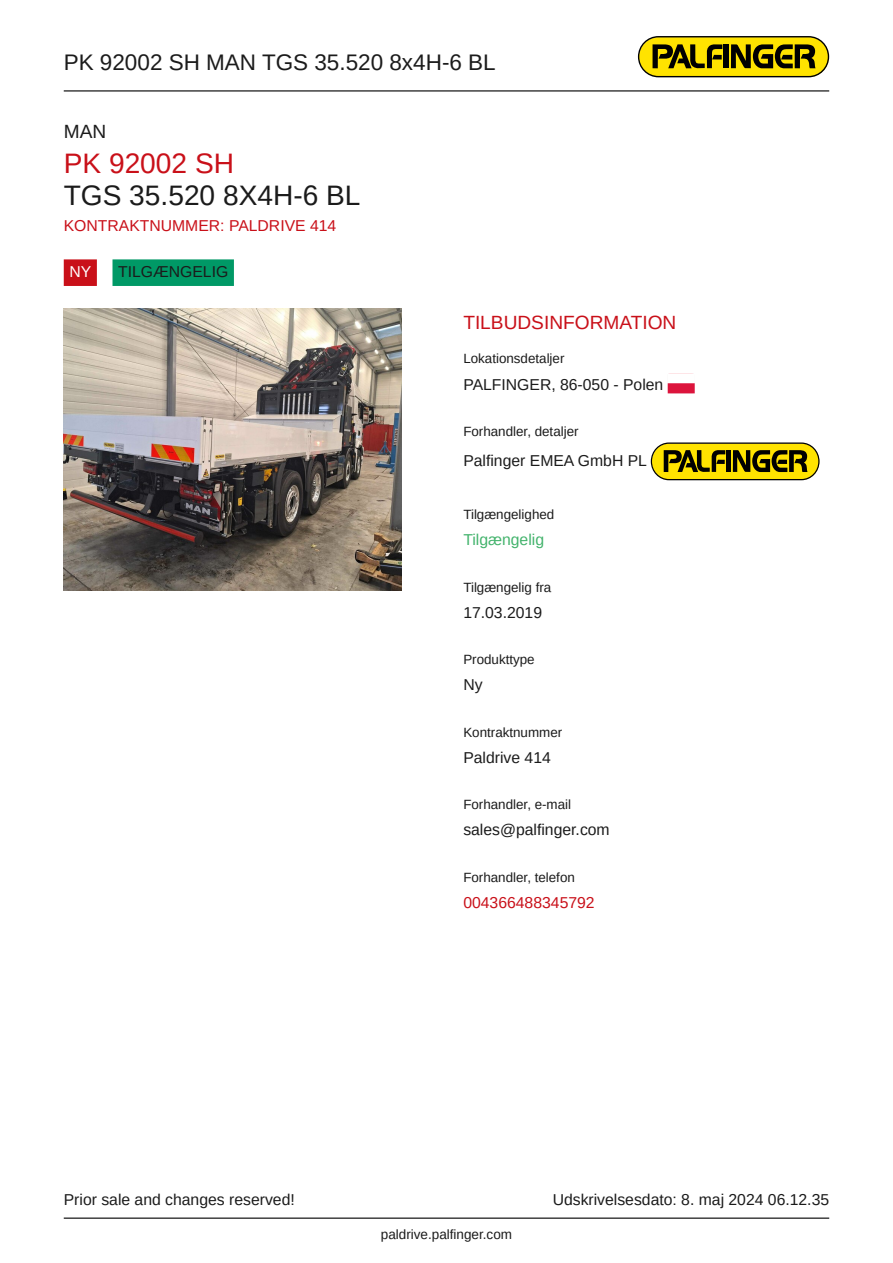
<style>
.page{position:relative;width:893px;height:1263px;background:#fff}
.page>*{position:absolute;margin:0;border:0;box-sizing:border-box;transform-origin:0 0}
.t1{font:28.2px "Arimo";color:#1b1b1b}
.t2{font:28.2px "Arimo";color:#c91019}
.t3{font:22.5px "Arimo";color:#1b1b1b}
.t4{font:19.2px "Arimo";color:#c91019}
.t5{font:19.2px "Arimo";color:#1b1b1b}
.t6{font:15.75px "Arimo";color:#1b1b1b}
.t7{font:15.75px "Arimo";color:#c91019}
.t8{font:15.75px "Arimo";color:#43b36c}
.t9{font:15.75px "Arimo";color:#fff}
.t10{font:13.5px "Arimo";color:#1b1b1b}
.t11{font:13.35px "Arimo";color:#1b1b1b}
</style>
<div class="page">
<hr style="left:64px;top:90px;width:765px;height:1px;background:#000">
<hr style="left:64px;top:1217px;width:765px;height:2px;background:#000">
<svg style="left:638px;top:36px;width:191px;height:41px;background:#a3930b"></svg>
<div style="left:64px;top:259px;width:33px;height:27px;background:#c91019"></div>
<div style="left:113px;top:259px;width:121px;height:27px;background:#096"></div>
<img style="left:64px;top:309px;width:337px;height:281px">
<div style="left:668px;top:383px;width:27px;height:10px;background:#dc143c"></div>
<svg style="left:651px;top:442px;width:168px;height:38px;background:#a4940e"></svg>
<h2 class="t3" style="left:64px;top:53px;width:433px">PK 92002 SH MAN TGS 35.520 8x4H-6 BL</h2>
<p class="t5" style="left:64px;top:124px;width:44px">MAN</p>
<h1 class="t2" style="left:64px;top:152px;width:172px">PK 92002 SH</h1>
<h1 class="t1" style="left:64px;top:185px;width:298px">TGS 35.520 8X4H-6 BL</h1>
<p class="t7" style="left:64px;top:220px;width:274px">KONTRAKTNUMMER: PALDRIVE 414</p>
<p class="t9" style="left:69px;top:266px;width:23px">NY</p>
<p class="t6" style="left:118px;top:266px;width:112px">TILGÆNGELIG</p>
<p class="t4" style="left:463px;top:315px;width:215px">TILBUDSINFORMATION</p>
<p class="t11" style="left:463px;top:353px;width:103px">Lokationsdetaljer</p>
<p class="t6" style="left:463px;top:379px;width:201px">PALFINGER, 86-050 - Polen</p>
<p class="t11" style="left:463px;top:426px;width:117px">Forhandler, detaljer</p>
<p class="t6" style="left:463px;top:454px;width:185px">Palfinger EMEA GmbH PL</p>
<p class="t11" style="left:463px;top:510px;width:93px">Tilgængelighed</p>
<p class="t8" style="left:463px;top:534px;width:82px">Tilgængelig</p>
<p class="t11" style="left:463px;top:582px;width:89px">Tilgængelig fra</p>
<p class="t6" style="left:463px;top:606px;width:80px">17.03.2019</p>
<p class="t11" style="left:463px;top:655px;width:73px">Produkttype</p>
<p class="t6" style="left:463px;top:679px;width:21px">Ny</p>
<p class="t11" style="left:463px;top:727px;width:100px">Kontraktnummer</p>
<p class="t6" style="left:463px;top:751px;width:89px">Paldrive 414</p>
<p class="t11" style="left:463px;top:799px;width:109px">Forhandler, e-mail</p>
<p class="t6" style="left:463px;top:824px;width:148px">sales@palfinger.com</p>
<p class="t11" style="left:463px;top:872px;width:113px">Forhandler, telefon</p>
<p class="t7" style="left:463px;top:896px;width:133px">004366488345792</p>
<p class="t6" style="left:64px;top:1194px;width:233px">Prior sale and changes reserved!</p>
<p class="t6" style="left:553px;top:1194px;width:278px">Udskrivelsesdato: 8. maj 2024 06.12.35</p>
<p class="t10" style="left:381px;top:1229px;width:133px">paldrive.palfinger.com</p>
</div>
